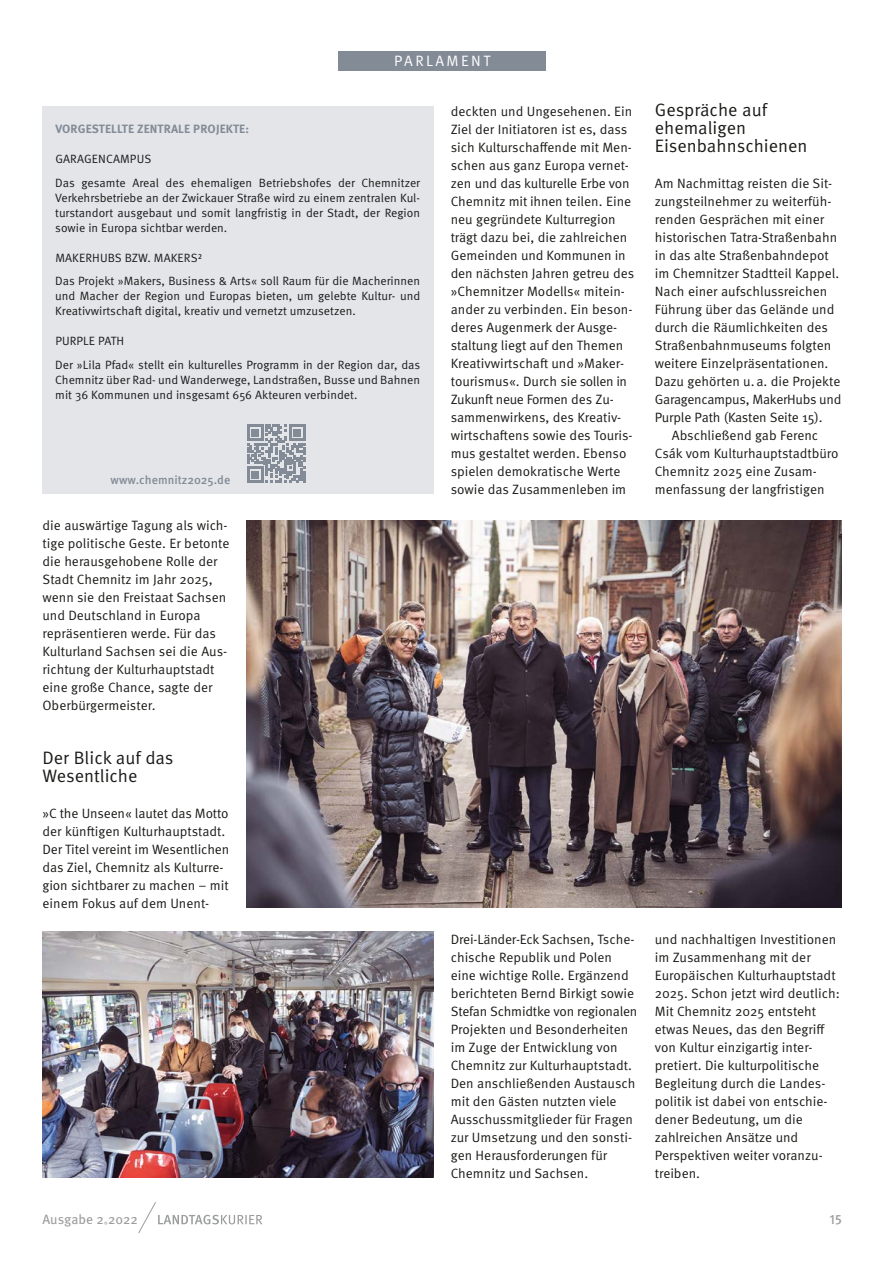
<style>
.page{position:relative;width:893px;height:1263px;background:#fff}
.page>*{position:absolute;margin:0;border:0;box-sizing:border-box;transform-origin:0 0}
.t1{font:18px/18px "Meta Pro Norm";color:#1a1a18}
.t2{font:15px "Meta Pro Norm";letter-spacing:.16em;color:#fff}
.t3{font:13.5px/18px "Meta Pro Norm";color:#1a1a18}
.t4{font:13.5px "Meta Pro";color:#9c9d9d}
.t5{font:500 13.5px "Meta Pro";color:#9c9d9d}
.t6{font:12px/15px "Meta Pro Norm";color:#1a1a18;text-align:justify}
.t7{font:700 12px "Meta Pro";letter-spacing:.01em;color:#828b96}
.t8{font:500 12px "Meta Pro";color:#828b96}
</style>
<div class="page">
<div style="left:43px;top:106px;width:391px;height:388px;background:#e3e5e9"></div>
<img style="left:247px;top:521px;width:595px;height:387px">
<img style="left:43px;top:931px;width:391px;height:247px">
<svg style="left:247px;top:424px;width:58px;height:59px"></svg>
<svg style="left:138px;top:1202px;width:124px;height:32px"></svg>
<div style="left:338px;top:51px;width:208px;height:20px;background:#828b96"></div>
<p class="t2" style="left:394px;top:50px;width:98px">PARLAMENT</p>
<p class="t7" style="left:55px;top:120px;width:195px">VORGESTELLTE ZENTRALE PROJEKTE:</p>
<p class="t6" style="left:55px;top:151px;width:98px">GARAGENCAMPUS</p>
<p class="t6" style="left:55px;top:174px;width:366px">Das gesamte Areal des ehemaligen Betriebshofes der Chemnitzer Verkehrsbetriebe an der Zwickauer Straße wird zu einem zentralen Kul&shy;turstandort ausgebaut und somit langfristig in der Stadt, der Region sowie in Europa sichtbar werden.</p>
<p class="t6" style="left:55px;top:249px;width:148px">MAKERHUBS BZW. MAKERS²</p>
<p class="t6" style="left:55px;top:273px;width:366px">Das Projekt »Makers, Business &amp; Arts« soll Raum für die Macherinnen und Macher der Region und Europas bieten, um gelebte Kultur- und Kreativwirtschaft digital, kreativ und vernetzt umzusetzen.</p>
<p class="t6" style="left:55px;top:333px;width:70px">PURPLE PATH</p>
<p class="t6" style="left:55px;top:356px;width:366px">Der »Lila Pfad« stellt ein kulturelles Programm in der Region dar, das Chemnitz über Rad- und Wanderwege, Landstraßen, Busse und Bahnen mit 36 Kommunen und insgesamt 656 Akteuren verbindet.</p>
<p class="t8" style="left:111px;top:470px;width:121px">www.chemnitz2025.de</p>
<p class="t3" style="left:43px;top:515px;width:188px">die auswärtige Tagung als wich&shy;tige politische Geste. Er betonte die herausgehobene Rolle der<br>Stadt Chemnitz im Jahr 2025, wenn sie den Freistaat Sachsen und Deutschland in Europa repräsentieren werde. Für das<br>Kulturland Sachsen sei die Aus&shy;richtung der Kulturhauptstadt eine große Chance, sagte der<br>Oberbürgermeister.</p>
<h3 class="t1" style="left:43px;top:747px;width:133px">Der Blick auf das<br>Wesentliche</h3>
<p class="t3" style="left:43px;top:803px;width:188px">»C the Unseen« lautet das Motto der künftigen Kulturhauptstadt.<br>Der Titel vereint im Wesentlichen das Ziel, Chemnitz als Kulturre&shy;gion sichtbarer zu machen – mit einem Fokus auf dem Unent-</p>
<p class="t3" style="left:451px;top:101px;width:185px">deckten und Ungesehenen. Ein<br>Ziel der Initiatoren ist es, dass sich Kulturschaffende mit Men&shy;schen aus ganz Europa vernet&shy;zen und das kulturelle Erbe von<br>Chemnitz mit ihnen teilen. Eine neu gegründete Kulturregion trägt dazu bei, die zahlreichen<br>Gemeinden und Kommunen in den nächsten Jahren getreu des »Chemnitzer Modells« mitein&shy;ander zu verbinden. Ein beson&shy;deres Augenmerk der Ausge&shy;staltung liegt auf den Themen<br>Kreativwirtschaft und »Maker&shy;tourismus«. Durch sie sollen in<br>Zukunft neue Formen des Zu&shy;sammenwirkens, des Kreativ&shy;wirtschaftens sowie des Touris&shy;mus gestaltet werden. Ebenso spielen demokratische Werte sowie das Zusammenleben im</p>
<p class="t3" style="left:451px;top:929px;width:188px">Drei-Länder-Eck Sachsen, Tsche&shy;chische Republik und Polen eine wichtige Rolle. Ergänzend berichteten Bernd Birkigt sowie<br>Stefan Schmidtke von regionalen<br>Projekten und Besonderheiten im Zuge der Entwicklung von<br>Chemnitz zur Kulturhauptstadt.<br>Den anschließenden Austausch mit den Gästen nutzten viele<br>Ausschussmitglieder für Fragen zur Umsetzung und den sonsti&shy;gen Herausforderungen für<br>Chemnitz und Sachsen.</p>
<h3 class="t1" style="left:655px;top:99px;width:154px">Gespräche auf ehemaligen<br>Eisenbahnschienen</h3>
<p class="t3" style="left:655px;top:173px;width:188px">Am Nachmittag reisten die Sit&shy;zungsteilnehmer zu weiterfüh&shy;renden Gesprächen mit einer historischen Tatra-Straßenbahn in das alte Straßenbahndepot im Chemnitzer Stadtteil Kappel.<br>Nach einer aufschlussreichen<br>Führung über das Gelände und durch die Räumlichkeiten des<br>Straßenbahnmuseums folgten weitere Einzelpräsentationen.<br>Dazu gehörten u.a. die Projekte<br>Garagencampus, MakerHubs und<br>Purple Path (Kasten Seite 15).</p>
<p class="t3" style="left:655px;top:425px;width:185px;text-indent:17px">Abschließend gab Ferenc<br>Csák vom Kulturhauptstadtbüro<br>Chemnitz 2025 eine Zusam&shy;menfassung der langfristigen</p>
<p class="t3" style="left:655px;top:929px;width:186px">und nachhaltigen Investitionen im Zusammenhang mit der<br>Europäischen Kulturhauptstadt<br>2025. Schon jetzt wird deutlich:<br>Mit Chemnitz 2025 entsteht etwas Neues, das den Begriff von Kultur einzigartig inter&shy;pretiert. Die kulturpolitische<br>Begleitung durch die Landes&shy;politik ist dabei von entschie&shy;dener Bedeutung, um die zahlreichen Ansätze und<br>Perspektiven weiter voranzu&shy;treiben.</p>
<p class="t4" style="left:43px;top:1209px;width:97px">Ausgabe 2 2022</p>
<p class="t5" style="left:829px;top:1209px;width:14px">15</p>
<p class="t4" style="left:104px;top:1217px;width:6px">˚</p>
</div>
